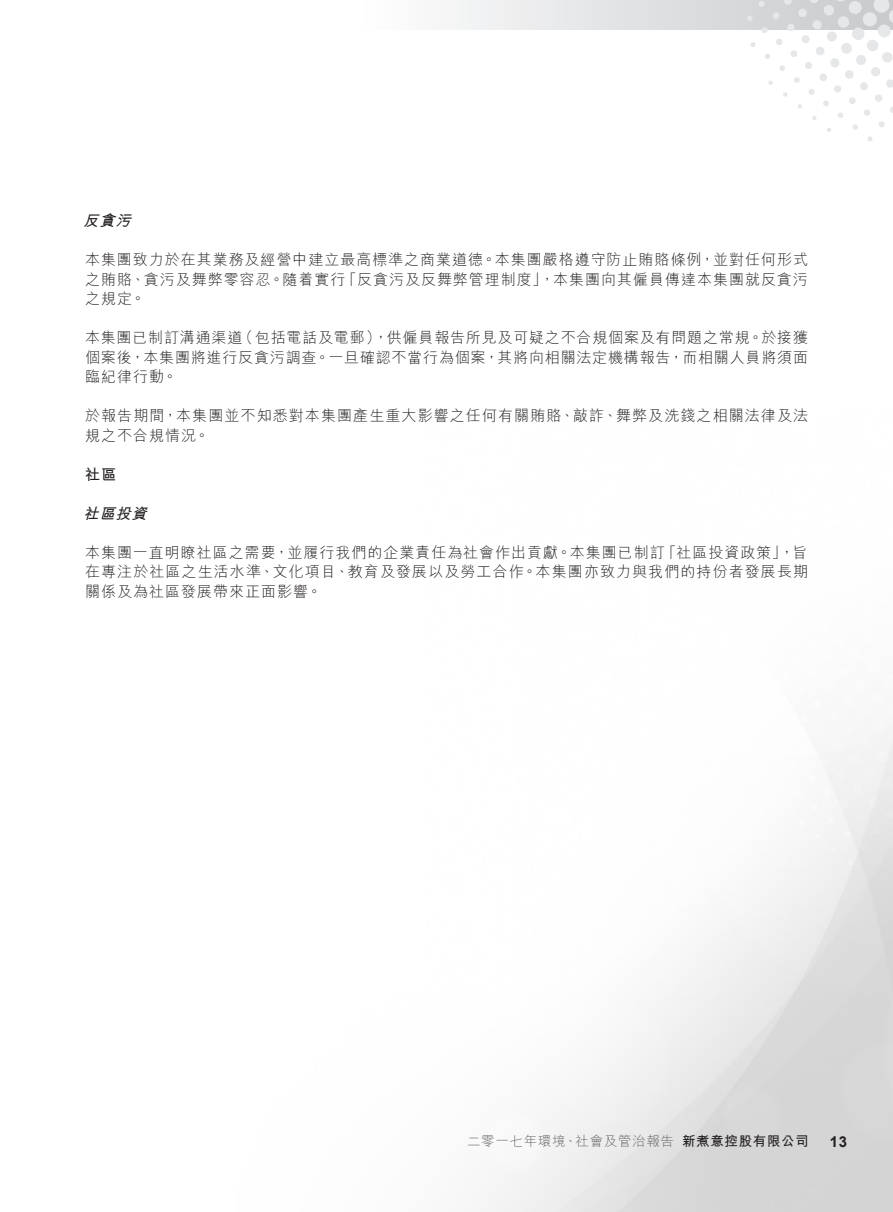
<style>
.page{position:relative;width:893px;height:1212px;background:#fff}
.page>*{position:absolute;margin:0;border:0;box-sizing:border-box;transform-origin:0 0}
.Body_Text{font:300 15px/19.5px "M Hei HK";letter-spacing:.07em;color:#231f20;text-align:justify}
.Heading_3{font:italic 700 15px "M Hei HK";color:#231f20}
.t1{font:700 15px "Arial";color:#231f20}
.Heading_2{font:700 15px "M Hei HK";color:#231f20}
.t2{font:300 13.5px "M Hei HK";letter-spacing:.05em;color:#636366}
.s1{font-weight:700;color:#231f20}
</style>
<div class="page">
<svg style="left:452px;top:0;width:295px;height:30px"></svg>
<svg style="left:747px;top:0;width:146px;height:141px"></svg>
<p class="Heading_3" style="left:84px;top:210px;width:54px">反貪污</p>
<p class="Body_Text" style="left:85px;top:250px;width:724px">本集團致力於在其業務及經營中建立最高標準之商業道德。本集團嚴格遵守防止賄賂條例，並對任何形式之賄賂、貪污及舞弊零容忍。隨着實行「反貪污及反舞弊管理制度」，本集團向其僱員傳達本集團就反貪污之規定。</p>
<p class="Body_Text" style="left:85px;top:328px;width:725px">本集團已制訂溝通渠道（包括電話及電郵），供僱員報告所見及可疑之不合規個案及有問題之常規。於接獲個案後，本集團將進行反貪污調查。一旦確認不當行為個案，其將向相關法定機構報告，而相關人員將須面臨紀律行動。</p>
<p class="Body_Text" style="left:85px;top:406px;width:725px">於報告期間，本集團並不知悉對本集團產生重大影響之任何有關賄賂、敲詐、舞弊及洗錢之相關法律及法規之不合規情況。</p>
<p class="Heading_2" style="left:85px;top:463px;width:33px">社區</p>
<p class="Heading_3" style="left:84px;top:502px;width:70px">社區投資</p>
<p class="Body_Text" style="left:85px;top:542px;width:725px">本集團一直明瞭社區之需要，並履行我們的企業責任為社會作出貢獻。本集團已制訂「社區投資政策」，旨在專注於社區之生活水準、文化項目、教育及發展以及勞工合作。本集團亦致力與我們的持份者發展長期關係及為社區發展帶來正面影響。</p>
<p class="t2" style="left:467px;top:1134px;width:343px">二零一七年環境、社會及管治報告 <span class="s1">新煮意控股有限公司</span></p>
<p class="t1" style="left:830px;top:1132px;width:19px">13</p>
</div>
